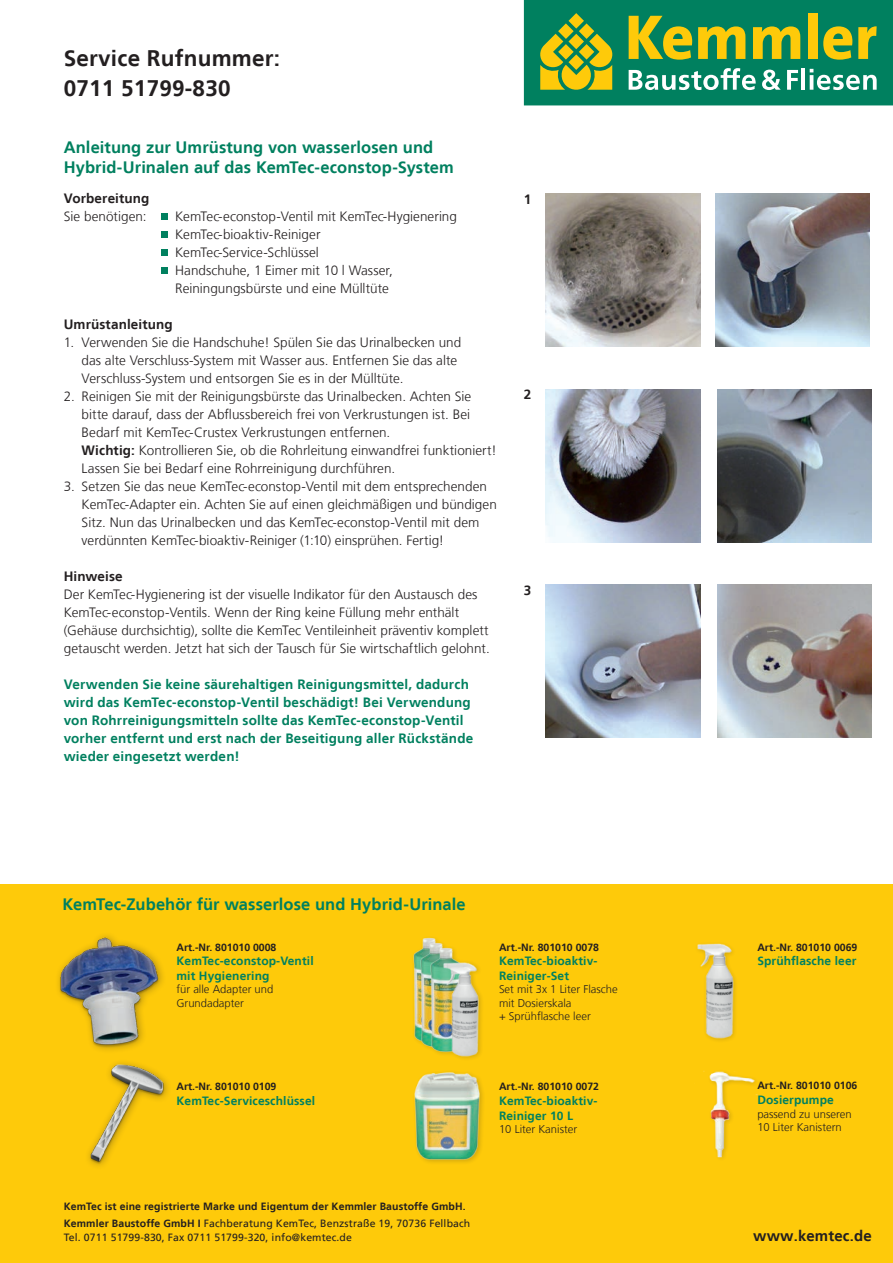
<style>
.page{position:relative;width:893px;height:1263px;background:#fff}
.page>*{position:absolute;margin:0;border:0;box-sizing:border-box;transform-origin:0 0}
.t1{font:700 22.5px/30px "Frutiger LT";letter-spacing:.01em;color:#231f20}
.t2{font:700 16.5px/19.8px "Frutiger LT";letter-spacing:.005em;color:#00805f}
.t3{font:700 15px "Frutiger LT";letter-spacing:.01em;color:#231f20}
.t4{font:300 13.5px/18px "Frutiger LT";letter-spacing:.005em;color:#231f20}
.t5{font:700 13.5px/18px "Frutiger LT";letter-spacing:.015em;color:#00805f}
.t6{font:700 13.5px "Frutiger LT";letter-spacing:.01em;color:#231f20}
.t7{font:700 12px/14.4px "Frutiger LT";letter-spacing:.01em;color:#00805f}
.t8{font:300 11.25px/13.5px "Frutiger LT";color:#231f20}
.t9{font:700 10.5px/17.7px "Frutiger LT";color:#231f20}
.t10{font:10.5px "Frutiger LT";letter-spacing:.01em;color:#231f20}
.s1{font-weight:700}
.s2{font-weight:400}
</style>
<div class="page">
<div style="left:0;top:884px;width:893px;height:379px;background:#feca0a"></div>
<div style="left:524px;top:0;width:369px;height:105px;background:#00805f"></div>
<svg style="left:629px;top:68px;width:127px;height:22px"></svg>
<svg style="left:762px;top:70px;width:19px;height:20px"></svg>
<svg style="left:787px;top:70px;width:11px;height:20px"></svg>
<hr style="left:801px;top:68px;width:4px;height:22px;background:#fff">
<svg style="left:810px;top:69px;width:67px;height:21px"></svg>
<svg style="left:540px;top:13px;width:73px;height:77px"></svg>
<svg style="left:629px;top:16px;width:63px;height:44px"></svg>
<svg style="left:698px;top:26px;width:47px;height:33px"></svg>
<svg style="left:753px;top:26px;width:47px;height:33px"></svg>
<div style="left:808px;top:13px;width:10px;height:46px;background:#feca0a"></div>
<svg style="left:823px;top:26px;width:29px;height:34px"></svg>
<svg style="left:858px;top:26px;width:19px;height:33px"></svg>
<div style="left:162px;top:213px;width:6px;height:7px;background:#00805f"></div>
<div style="left:162px;top:231px;width:6px;height:7px;background:#00805f"></div>
<div style="left:162px;top:249px;width:6px;height:7px;background:#00805f"></div>
<div style="left:162px;top:267px;width:6px;height:7px;background:#00805f"></div>
<img style="left:88px;top:1062px;width:80px;height:104px">
<img style="left:58px;top:935px;width:105px;height:115px">
<img style="left:414px;top:1072px;width:69px;height:91px">
<img style="left:413px;top:937px;width:23px;height:105px">
<img style="left:420px;top:940px;width:22px;height:108px">
<img style="left:430px;top:945px;width:12px;height:109px">
<img style="left:442px;top:944px;width:40px;height:115px">
<img style="left:703px;top:1071px;width:55px;height:87px">
<img style="left:697px;top:943px;width:39px;height:98px">
<img style="left:546px;top:193px;width:154px;height:154px">
<img style="left:546px;top:389px;width:154px;height:153px">
<img style="left:546px;top:585px;width:154px;height:153px">
<img style="left:715px;top:193px;width:155px;height:154px">
<img style="left:717px;top:389px;width:155px;height:153px">
<img style="left:717px;top:585px;width:155px;height:153px">
<h1 class="t1" style="left:64px;top:43px;width:218px">Service Rufnummer:<br>0711 51799-830</h1>
<p class="t2" style="left:64px;top:137px;width:392px">Anleitung zur Umrüstung von wasserlosen und<br>Hybrid-Urinalen auf das KemTec-econstop-System</p>
<p class="t6" style="left:64px;top:191px;width:87px">Vorbereitung</p>
<p class="t4" style="left:64px;top:208px;width:84px">Sie benötigen:</p>
<p class="t4" style="left:175px;top:208px;width:283px">KemTec-econstop-Ventil mit KemTec-Hygienering KemTec-bioaktiv-Reiniger KemTec-Service-Schlüssel<br>Handschuhe, 1 Eimer mit 10 l Wasser, Reiningungsbürste und eine Mülltüte</p>
<p class="t6" style="left:64px;top:317px;width:110px">Umrüstanleitung</p>
<p class="t4" style="left:82px;top:334px;width:381px;text-indent:-18px">1. Verwenden Sie die Handschuhe! Spülen Sie das Urinalbecken und das alte Verschluss-System mit Wasser aus. Entfernen Sie das alte<br>Verschluss-System und entsorgen Sie es in der Mülltüte.</p>
<p class="t4" style="left:82px;top:388px;width:416px;text-indent:-18px">2. Reinigen Sie mit der Reinigungsbürste das Urinalbecken. Achten Sie bitte darauf, dass der Abflussbereich frei von Verkrustungen ist. Bei Bedarf mit KemTec-Crustex Verkrustungen entfernen.<br><span class="s1">Wichtig:</span> Kontrollieren Sie, ob die Rohrleitung einwandfrei funktioniert!<br>Lassen Sie bei Bedarf eine Rohrreinigung durchführen.</p>
<p class="t4" style="left:82px;top:478px;width:417px;text-indent:-18px">3. Setzen Sie das neue KemTec-econstop-Ventil mit dem entsprechenden KemTec-Adapter ein. Achten Sie auf einen gleichmäßigen und bündigen Sitz. Nun das Urinalbecken und das KemTec-econstop-Ventil mit dem verdünnten KemTec-bioaktiv-Reiniger (1:10) einsprühen. Fertig!</p>
<p class="t6" style="left:64px;top:569px;width:60px">Hinweise</p>
<p class="t4" style="left:64px;top:586px;width:427px">Der KemTec-Hygienering ist der visuelle Indikator für den Austausch des KemTec-econstop-Ventils. Wenn der Ring keine Füllung mehr enthält (Gehäuse durchsichtig), sollte die KemTec Ventileinheit präventiv komplett getauscht werden. Jetzt hat sich der Tausch für Sie wirtschaftlich gelohnt.</p>
<p class="t5" style="left:64px;top:676px;width:411px">Verwenden Sie keine säurehaltigen Reinigungsmittel, dadurch wird das KemTec-econstop-Ventil beschädigt! Bei Verwendung von Rohrreinigungsmitteln sollte das KemTec-econstop-Ventil vorher entfernt und erst nach der Beseitigung aller Rückstände wieder eingesetzt werden!</p>
<p class="t6" style="left:524px;top:191px;width:9px">1</p>
<p class="t6" style="left:524px;top:387px;width:9px">2</p>
<p class="t6" style="left:524px;top:582px;width:9px">3</p>
<p class="t2" style="left:63px;top:894px;width:405px">KemTec-Zubehör für wasserlose und Hybrid-Urinale</p>
<p class="t9" style="left:176px;top:938px;width:102px">Art.-Nr. 801010 0008</p>
<p class="t7" style="left:176px;top:954px;width:139px">KemTec-econstop-Ventil mit Hygienering</p>
<p class="t8" style="left:176px;top:983px;width:98px">für alle Adapter und<br>Grundadapter</p>
<p class="t9" style="left:176px;top:1077px;width:102px">Art.-Nr. 801010 0109</p>
<p class="t7" style="left:176px;top:1093px;width:140px">KemTec-Serviceschlüssel</p>
<p class="t9" style="left:64px;top:1197px;width:408px">KemTec ist eine registrierte Marke und Eigentum der Kemmler Baustoffe GmbH.<br>Kemmler Baustoffe GmbH I <span class="s2">Fachberatung KemTec, Benzstraße 19, 70736 Fellbach</span></p>
<p class="t10" style="left:64px;top:1231px;width:290px">Tel. 0711 51799-830, Fax 0711 51799-320, info@kemtec.de</p>
<p class="t9" style="left:499px;top:938px;width:102px">Art.-Nr. 801010 0078</p>
<p class="t7" style="left:499px;top:954px;width:100px">KemTec-bioaktiv-<br>Reiniger-Set</p>
<p class="t8" style="left:499px;top:983px;width:120px">Set mit 3x 1 Liter Flasche mit Dosierskala<br>+ Sprühflasche leer</p>
<p class="t9" style="left:499px;top:1077px;width:102px">Art.-Nr. 801010 0072</p>
<p class="t7" style="left:499px;top:1093px;width:100px;line-height:15px">KemTec-bioaktiv-<br>Reiniger 10 L</p>
<p class="t8" style="left:499px;top:1123px;width:80px">10 Liter Kanister</p>
<p class="t9" style="left:757px;top:938px;width:102px">Art.-Nr. 801010 0069</p>
<p class="t7" style="left:757px;top:954px;width:101px">Sprühflasche leer</p>
<p class="t9" style="left:757px;top:1076px;width:102px">Art.-Nr. 801010 0106</p>
<p class="t7" style="left:757px;top:1093px;width:78px">Dosierpumpe</p>
<p class="t8" style="left:757px;top:1107px;width:96px">passend zu unseren<br>10 Liter Kanistern</p>
<p class="t3" style="left:753px;top:1227px;width:120px">www.kemtec.de</p>
</div>
